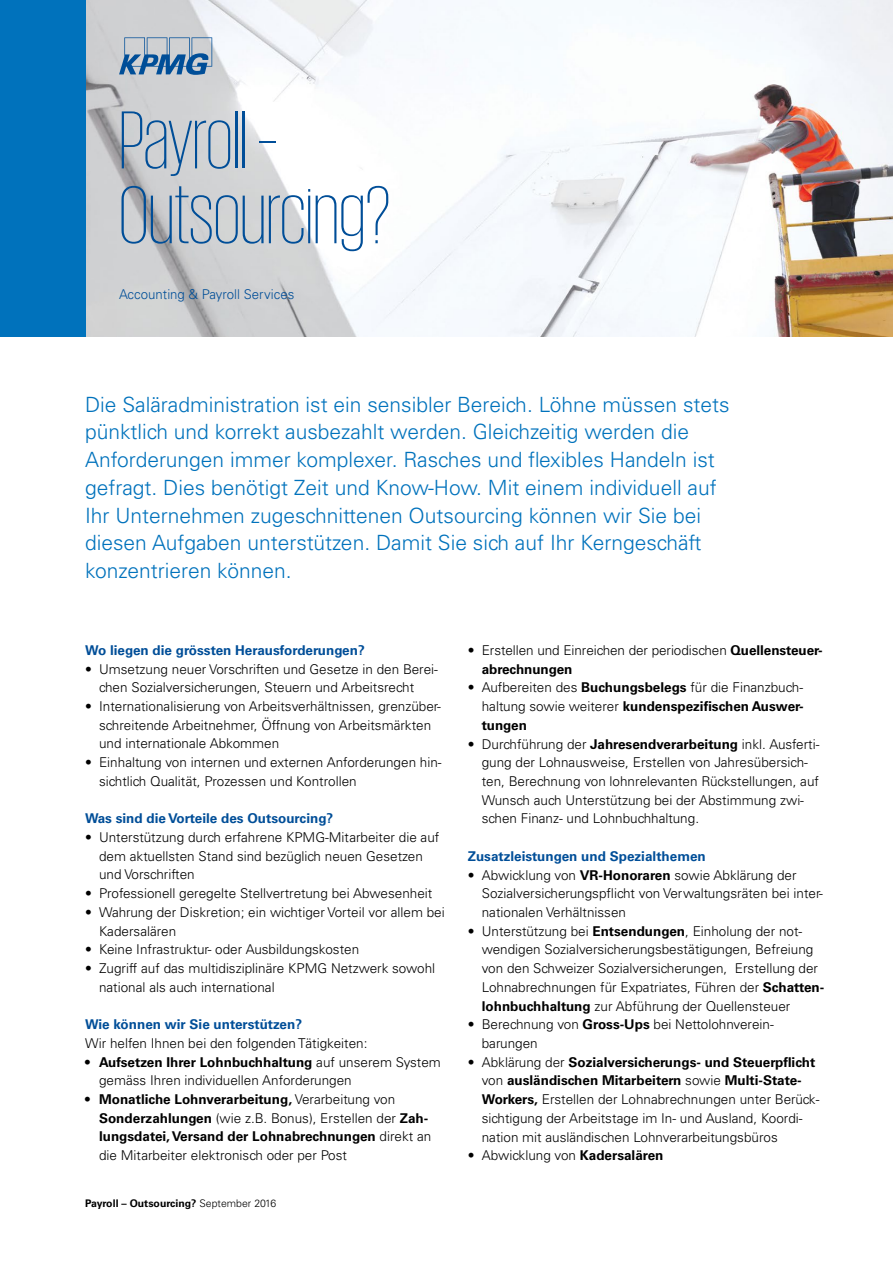
<style>
.page{position:relative;width:893px;height:1263px;background:#fff}
.page>*{position:absolute;margin:0;border:0;box-sizing:border-box;transform-origin:0 0}
.t1{font:200 84px/74.8px "KPMG";color:#004e98}
.t2{font:300 21px/27.8px "Univers LT Std";color:#0072bc}
.t3{font:300 13.5px/18.8px "Univers LT Std";color:#000}
.t4{font:700 13.5px "Univers LT Std";color:#004e98}
.t5{font:300 13.5px "Univers LT Std";color:#004e98}
.t6{font:700 10.5px "Univers LT Std";color:#000}
.s1{font-weight:700}
.s2{font-weight:300}
</style>
<div class="page">
<img style="left:85px;top:0;width:808px;height:337px">
<svg style="left:119px;top:37px;width:93px;height:38px;background:#87a3be"></svg>
<div style="left:0;top:0;width:85px;height:337px;background:#0072bc"></div>
<h1 class="t1" style="left:119px;top:101px;width:273px">Payroll –<br>Outsourcing?</h1>
<p class="t5" style="left:119px;top:286px;width:177px">Accounting &amp; Payroll Services</p>
<p class="t2" style="left:85px;top:390px;width:646px">Die Saläradministration ist ein sensibler Bereich. Löhne müssen stets pünktlich und korrekt ausbezahlt werden. Gleichzeitig werden die Anforderungen immer komplexer. Rasches und flexibles Handeln ist gefragt. Dies benötigt Zeit und Know-How. Mit einem individuell auf Ihr Unternehmen zugeschnittenen Outsourcing können wir Sie bei diesen Aufgaben unterstützen. Damit Sie sich auf Ihr Kerngeschäft konzentrieren können.</p>
<p class="t4" style="left:85px;top:642px;width:281px">Wo liegen die grössten Herausforderungen?</p>
<p class="t3" style="left:99px;top:659px;width:340px;text-indent:-14px">• Umsetzung neuer Vorschriften und Gesetze in den Berei&shy;chen Sozialversicherungen, Steuern und Arbeitsrecht</p>
<p class="t3" style="left:99px;top:697px;width:343px;text-indent:-14px">• Internationalisierung von Arbeitsverhältnissen, grenzüber&shy;schreitende Arbeitnehmer, Öffnung von Arbeitsmärkten und internationale Abkommen</p>
<p class="t3" style="left:99px;top:753px;width:344px;text-indent:-14px">• Einhaltung von internen und externen Anforderungen hin&shy;sichtlich Qualität, Prozessen und Kontrollen</p>
<p class="t4" style="left:85px;top:811px;width:250px">Was sind die Vorteile des Outsourcing?</p>
<p class="t3" style="left:99px;top:828px;width:342px;text-indent:-14px">• Unterstützung durch erfahrene KPMG-Mitarbeiter die auf dem aktuellsten Stand sind bezüglich neuen Gesetzen und Vorschriften</p>
<p class="t3" style="left:85px;top:884px;width:349px">• Professionell geregelte Stellvertretung bei Abwesenheit</p>
<p class="t3" style="left:99px;top:903px;width:347px;text-indent:-14px">• Wahrung der Diskretion; ein wichtiger Vorteil vor allem bei<br>Kadersalären</p>
<p class="t3" style="left:85px;top:940px;width:276px">• Keine Infrastruktur- oder Ausbildungskosten</p>
<p class="t3" style="left:99px;top:959px;width:338px;text-indent:-14px">• Zugriff auf das multidisziplinäre KPMG Netzwerk sowohl national als auch international</p>
<p class="t4" style="left:85px;top:1016px;width:219px">Wie können wir Sie unterstützen?</p>
<p class="t3" style="left:85px;top:1034px;width:284px">Wir helfen Ihnen bei den folgenden Tätigkeiten:</p>
<p class="t3" style="left:99px;top:1052px;width:343px;text-indent:-14px"><span class="s1">• Aufsetzen Ihrer Lohnbuchhaltung</span> auf unserem System gemäss Ihren individuellen Anforderungen</p>
<p class="t3" style="left:99px;top:1090px;width:334px;text-indent:-14px"><span class="s1">• Monatliche Lohnverarbeitung,</span> Verarbeitung von <span class="s1">Sonderzahlungen</span> (wie z.B. Bonus), Erstellen der <span class="s1">Zah&shy;lungsdatei, Versand der Lohnabrechnungen</span> direkt an die Mitarbeiter elektronisch oder per Post</p>
<p class="t6" style="left:85px;top:1197px;width:193px">Payroll – Outsourcing? <span class="s2">September 2016</span></p>
<p class="t3" style="left:482px;top:641px;width:342px;text-indent:-14px">• Erstellen und Einreichen der periodischen <span class="s1">Quellensteuer&shy;abrechnungen</span></p>
<p class="t3" style="left:482px;top:678px;width:323px;text-align:justify;text-indent:-14px">• Aufbereiten des <span class="s1">Buchungsbelegs</span> für die Finanzbuch&shy;haltung sowie weiterer <span class="s1">kundenspezifischen Auswer&shy;tungen</span></p>
<p class="t3" style="left:482px;top:734px;width:339px;text-indent:-14px">• Durchführung der <span class="s1">Jahresendverarbeitung</span> inkl. Ausferti&shy;gung der Lohnausweise, Erstellen von Jahresübersich&shy;ten, Berechnung von lohnrelevanten Rückstellungen, auf Wunsch auch Unterstützung bei der Abstimmung zwi&shy;schen Finanz- und Lohnbuchhaltung.</p>
<p class="t4" style="left:468px;top:848px;width:240px">Zusatzleistungen und Spezialthemen</p>
<p class="t3" style="left:482px;top:865px;width:343px;text-indent:-14px">• Abwicklung von <span class="s1">VR-Honoraren</span> sowie Abklärung der<br>Sozialversicherungspflicht von Verwaltungsräten bei inter&shy;nationalen Verhältnissen</p>
<p class="t3" style="left:482px;top:921px;width:344px;text-indent:-14px">• Unterstützung bei <span class="s1">Entsendungen</span>, Einholung der not&shy;wendigen Sozialversicherungsbestätigungen, Befreiung von den Schweizer Sozialversicherungen, Erstellung der Lohnabrechnungen für Expatriates, Führen der <span class="s1">Schatten&shy;lohnbuchhaltung</span> zur Abführung der Quellensteuer</p>
<p class="t3" style="left:482px;top:1015px;width:294px;text-indent:-14px">• Berechnung von <span class="s1">Gross-Ups</span> bei Nettolohnverein&shy;barungen</p>
<p class="t3" style="left:482px;top:1052px;width:339px;text-indent:-14px">• Abklärung der <span class="s1">Sozialversicherungs- und Steuerpflicht </span>von <span class="s1">ausländischen Mitarbeitern</span> sowie <span class="s1">Multi-State-Workers,</span> Erstellen der Lohnabrechnungen unter Berück&shy;sichtigung der Arbeitstage im In- und Ausland, Koordi&shy;nation mit ausländischen Lohnverarbeitungsbüros</p>
<p class="t3" style="left:468px;top:1146px;width:197px">• Abwicklung von <span class="s1">Kadersalären</span></p>
</div>
